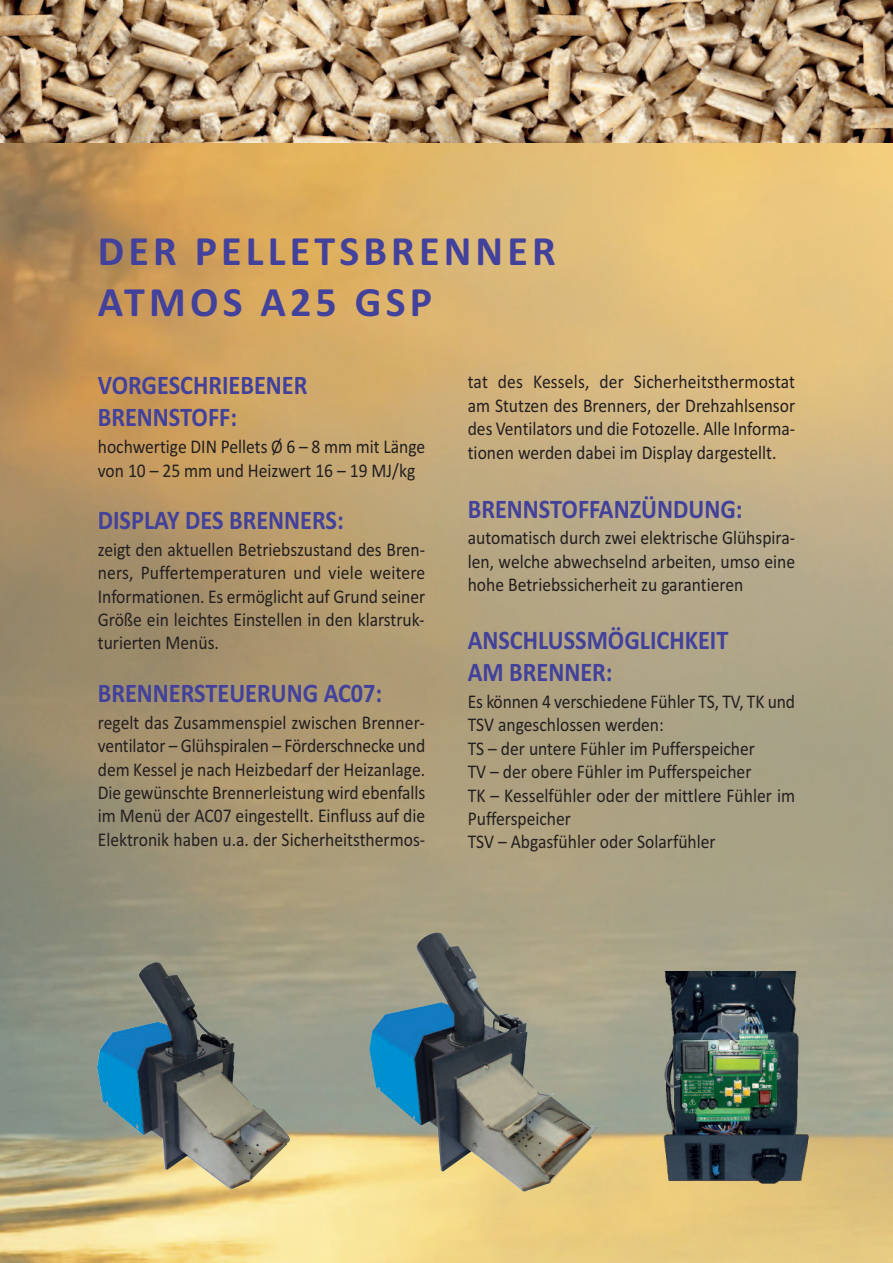
<style>
.page{position:relative;width:893px;height:1263px;background:#fff}
.page>*{position:absolute;margin:0;border:0;box-sizing:border-box;transform-origin:0 0}
.t1{font:700 42px/50.4px "Calibri";letter-spacing:.1em;color:#42419b}
.t2{font:700 27px/32.4px "Calibri";color:#42419b;scale:.9 1}
.t3{font:19.5px/23.4px "Calibri";color:#231f20;text-align:justify;scale:.9 1}
</style>
<div class="page">
<img style="left:0;top:142px;width:893px;height:1121px">
<img style="left:0;top:0;width:893px;height:142px">
<img style="left:97px;top:962px;width:193px;height:227px">
<img style="left:369px;top:932px;width:229px;height:260px">
<img style="left:591px;top:972px;width:279px;height:221px">
<h1 class="t1" style="left:98px;top:226px;width:459px">DER PELLETSBRENNER<br>ATMOS A25 GSP</h1>
<h2 class="t2" style="left:98px;top:369px;width:234px">VORGESCHRIEBENER<br>BRENNSTOFF:</h2>
<p class="t3" style="left:98px;top:435px;width:365px">hochwertige DIN Pellets Ø 6 – 8 mm mit Länge von 10 – 25 mm und Heizwert 16 – 19 MJ/kg</p>
<h2 class="t2" style="left:98px;top:504px;width:275px">DISPLAy DES BRENNERS:</h2>
<p class="t3" style="left:98px;top:537px;width:365px">zeigt den aktuellen Betriebszustand des Bren&shy;ners, Puffertemperaturen und viele weitere Informationen. Es ermöglicht auf Grund seiner Größe ein leichtes Einstellen in den klarstruk&shy;turierten Menüs.</p>
<h2 class="t2" style="left:98px;top:676px;width:318px">BRENNERSTEUERUNG AC07:</h2>
<p class="t3" style="left:98px;top:710px;width:365px">regelt das Zusammenspiel zwischen Brenner&shy;ventilator – Glühspiralen – Förderschnecke und dem Kessel je nach Heizbedarf der Heizanlage.<br>Die gewünschte Brennerleistung wird ebenfalls im Menü der AC07 eingestellt. Einfluss auf die Elektronik haben u.a. der Sicherheitsthermos-</p>
<p class="t3" style="left:468px;top:370px;width:365px">tat des Kessels, der Sicherheitsthermostat am Stutzen des Brenners, der Drehzahlsensor des Ventilators und die Fotozelle. Alle Informa&shy;tionen werden dabei im Display dargestellt.</p>
<h2 class="t2" style="left:468px;top:492px;width:307px">BRENNSTOFFANZüNDUNG:</h2>
<p class="t3" style="left:468px;top:526px;width:365px">automatisch durch zwei elektrische Glühspira&shy;len, welche abwechselnd arbeiten, umso eine hohe Betriebssicherheit zu garantieren</p>
<h2 class="t2" style="left:468px;top:623px;width:291px">ANSCHLUSSMÖGLICHKEIT<br>AM BRENNER:</h2>
<p class="t3" style="left:468px;top:689px;width:365px;text-align:left">Es können 4 verschiedene Fühler TS, TV, TK und TSV angeschlossen werden:<br>TS – der untere Fühler im Pufferspeicher<br>TV – der obere Fühler im Pufferspeicher<br>TK – Kesselfühler oder der mittlere Fühler im Pufferspeicher<br>TSV – Abgasfühler oder Solarfühler</p>
</div>
